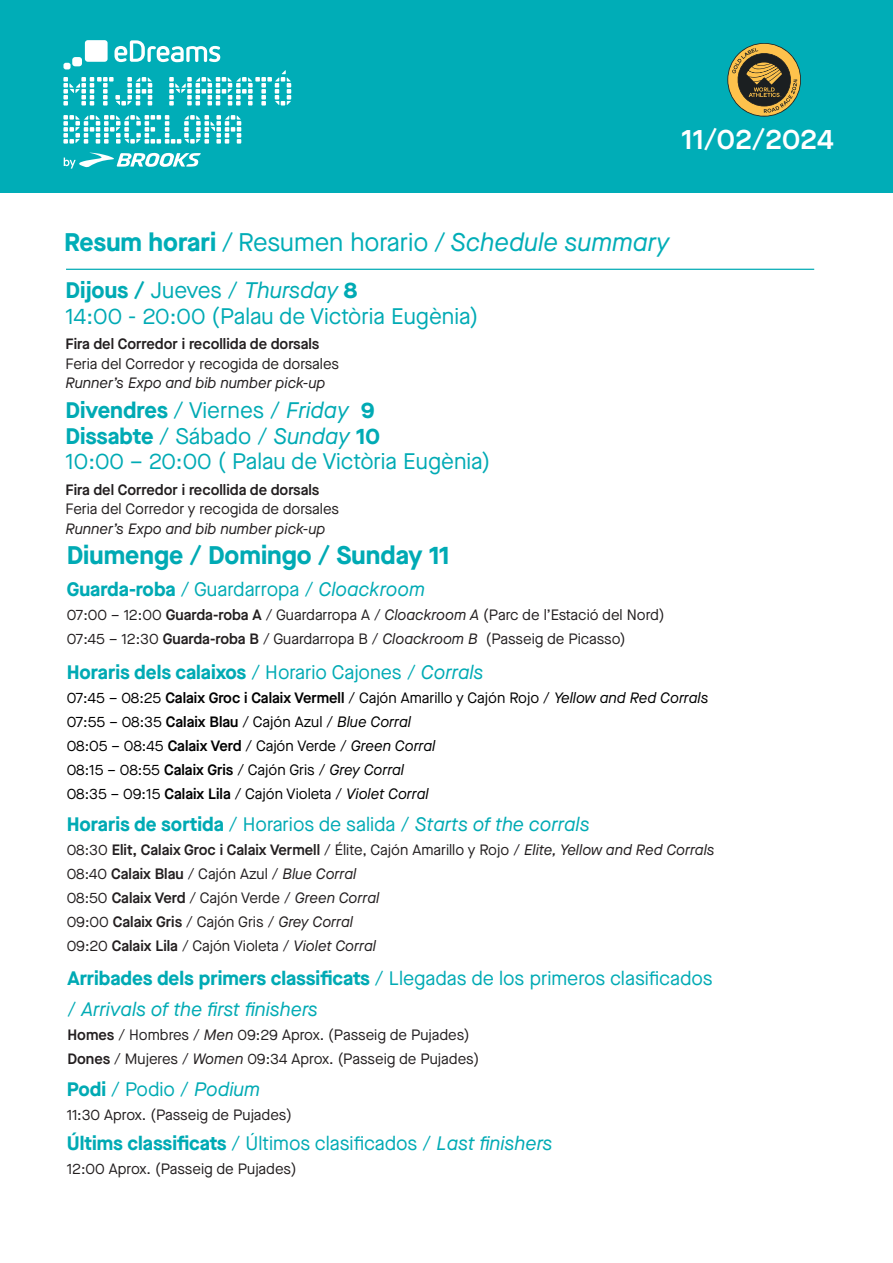
<style>
.page{position:relative;width:893px;height:1263px;background:#fff}
.page>*{position:absolute;margin:0;border:0;box-sizing:border-box;transform-origin:0 0}
.t1{font:600 28.2px "Maison Neue";color:#fff}
.t2{font:italic 25.5px "Maison Neue";color:#00adb7}
.t3{font:700 25.5px "Maison Neue";color:#00aab4}
.t4{font:22.5px/25.5px "Maison Neue";color:#00aab4}
.t5{font:19.5px/31.5px "Maison Neue";color:#00aab4}
.t6{font:700 19.5px "Maison Neue";color:#00aab4}
.t7{font:15px/24px "Maison Neue";color:#231f20}
.t8{font:15px/24px "Maison Neue";color:#000001}
.t9{font:600 15px "Maison Neue";color:#231f20}
.t10{font:italic 15px "Maison Neue";color:#231f20}
.s1{font-weight:700;font-style:normal}
.s2{font-style:normal}
.s3{font-weight:700}
.s4{font-style:italic}
.s5{font-weight:600}
.s6{font-weight:400}
.s7{font-weight:400;font-style:italic}
</style>
<div class="page">
<hr style="left:66px;top:269px;width:748px;height:1px;background:#00aab4">
<div style="left:0;top:0;width:893px;height:192px;background:#00adb7"></div>
<svg style="left:63px;top:77px;width:89px;height:29px"></svg>
<svg style="left:169px;top:70px;width:122px;height:36px"></svg>
<svg style="left:63px;top:115px;width:178px;height:29px"></svg>
<svg style="left:63px;top:40px;width:45px;height:29px"></svg>
<svg style="left:115px;top:40px;width:105px;height:22px"></svg>
<svg style="left:64px;top:153px;width:137px;height:16px"></svg>
<svg style="left:727px;top:43px;width:74px;height:74px"></svg>
<h1 class="t1" style="left:681px;top:120px;width:154px">11/02/2024</h1>
<h2 class="t2" style="left:64px;top:225px;width:607px"><span class="s1">Resum horari</span> / <span class="s2">Resumen horario</span> / Schedule summary</h2>
<h3 class="t4" style="left:66px;top:278px;width:414px"><span class="s3">Dijous /</span> Jueves / <span class="s4">Thursday</span> <span class="s3">8<br></span>14:00 - 20:00 (Palau de Victòria Eugènia)</h3>
<p class="t9" style="left:66px;top:334px;width:255px">Fira del Corredor i recollida de dorsals</p>
<p class="t7" style="left:66px;top:352px;width:275px">Feria del Corredor y recogida de dorsales</p>
<p class="t10" style="left:66px;top:373px;width:261px">Runner’s Expo and bib number pick-up</p>
<h3 class="t4" style="left:66px;top:397px;width:426px"><span class="s3">Divendres</span> / Viernes / <span class="s4">Friday</span> <span class="s3">9<br>Dissabte</span> / Sábado / <span class="s4">Sunday</span> <span class="s3">10<br></span>10:00 – 20:00 ( Palau de Victòria Eugènia)</h3>
<p class="t9" style="left:66px;top:479px;width:255px">Fira del Corredor i recollida de dorsals</p>
<p class="t7" style="left:66px;top:497px;width:275px">Feria del Corredor y recogida de dorsales</p>
<p class="t10" style="left:66px;top:519px;width:261px">Runner’s Expo and bib number pick-up</p>
<h2 class="t3" style="left:67px;top:537px;width:385px">Diumenge / Domingo / Sunday 11</h2>
<h3 class="t5" style="left:67px;top:573px;width:359px"><span class="s3">Guarda-roba</span> / Guardarropa / <span class="s4">Cloackroom</span></h3>
<p class="t7" style="left:67px;top:602px;width:599px">07:00 – 12:00 <span class="s5">Guarda-roba A</span> / Guardarropa A / <span class="s4">Cloackroom A</span> (Parc de l’Estació del Nord)<br>07:45 – 12:30 <span class="s5">Guarda-roba B</span> / Guardarropa B / <span class="s4">Cloackroom B</span> (Passeig de Picasso)</p>
<h3 class="t6" style="left:67px;top:658px;width:418px">Horaris dels calaixos <span class="s6">/ Horario Cajones /</span> <span class="s7">Corrals</span></h3>
<p class="t8" style="left:67px;top:686px;width:643px">07:45 – 08:25 <span class="s5">Calaix Groc i Calaix Vermell</span> / Cajón Amarillo y Cajón Rojo / <span class="s4">Yellow and Red Corrals </span>07:55 – 08:35 <span class="s5">Calaix Blau</span> / Cajón Azul / <span class="s4">Blue Corral<br></span>08:05 – 08:45 <span class="s5">Calaix Verd</span> / Cajón Verde / <span class="s4">Green Corral<br></span>08:15 – 08:55 <span class="s5">Calaix Gris</span> / Cajón Gris / <span class="s4">Grey Corral<br></span>08:35 – 09:15 <span class="s5">Calaix Lila</span> / Cajón Violeta / <span class="s4">Violet Corral</span></p>
<h3 class="t5" style="left:67px;top:809px;width:524px"><span class="s3">Horaris de sortida</span> / Horarios de salida / <span class="s4">Starts of the corrals</span></h3>
<p class="t7" style="left:67px;top:838px;width:649px">08:30 <span class="s5">Elit, Calaix Groc i Calaix Vermell</span> / Élite, Cajón Amarillo y Rojo / <span class="s4">Elite, Yellow and Red Corrals </span>08:40 <span class="s5">Calaix Blau</span> / Cajón Azul / <span class="s4">Blue Corral<br></span>08:50 <span class="s5">Calaix Verd</span> / Cajón Verde / <span class="s4">Green Corral<br></span>09:00 <span class="s5">Calaix Gris</span> / Cajón Gris / <span class="s4">Grey Corral<br></span>09:20 <span class="s5">Calaix Lila</span> / Cajón Violeta / <span class="s4">Violet Corral</span></p>
<h3 class="t5" style="left:67px;top:962px;width:647px"><span class="s3">Arribades dels primers classificats</span> / Llegadas de los primeros clasificados / <span class="s4">Arrivals of the first finishers</span></h3>
<p class="t7" style="left:67px;top:1023px;width:413px"><span class="s5">Homes</span> / Hombres / <span class="s4">Men</span> 09:29 Aprox. (Passeig de Pujades)<br><span class="s5">Dones</span> / Mujeres / <span class="s4">Women</span> 09:34 Aprox. (Passeig de Pujades)</p>
<h3 class="t5" style="left:67px;top:1073px;width:195px"><span class="s3">Podi</span> / Podio / <span class="s4">Podium</span></h3>
<p class="t7" style="left:67px;top:1102px;width:227px">11:30 Aprox. (Passeig de Pujades)</p>
<h3 class="t5" style="left:67px;top:1127px;width:487px"><span class="s3">Últims classificats</span> / Últimos clasificados / <span class="s4">Last finishers</span></h3>
<p class="t7" style="left:67px;top:1157px;width:231px">12:00 Aprox. (Passeig de Pujades)</p>
</div>
